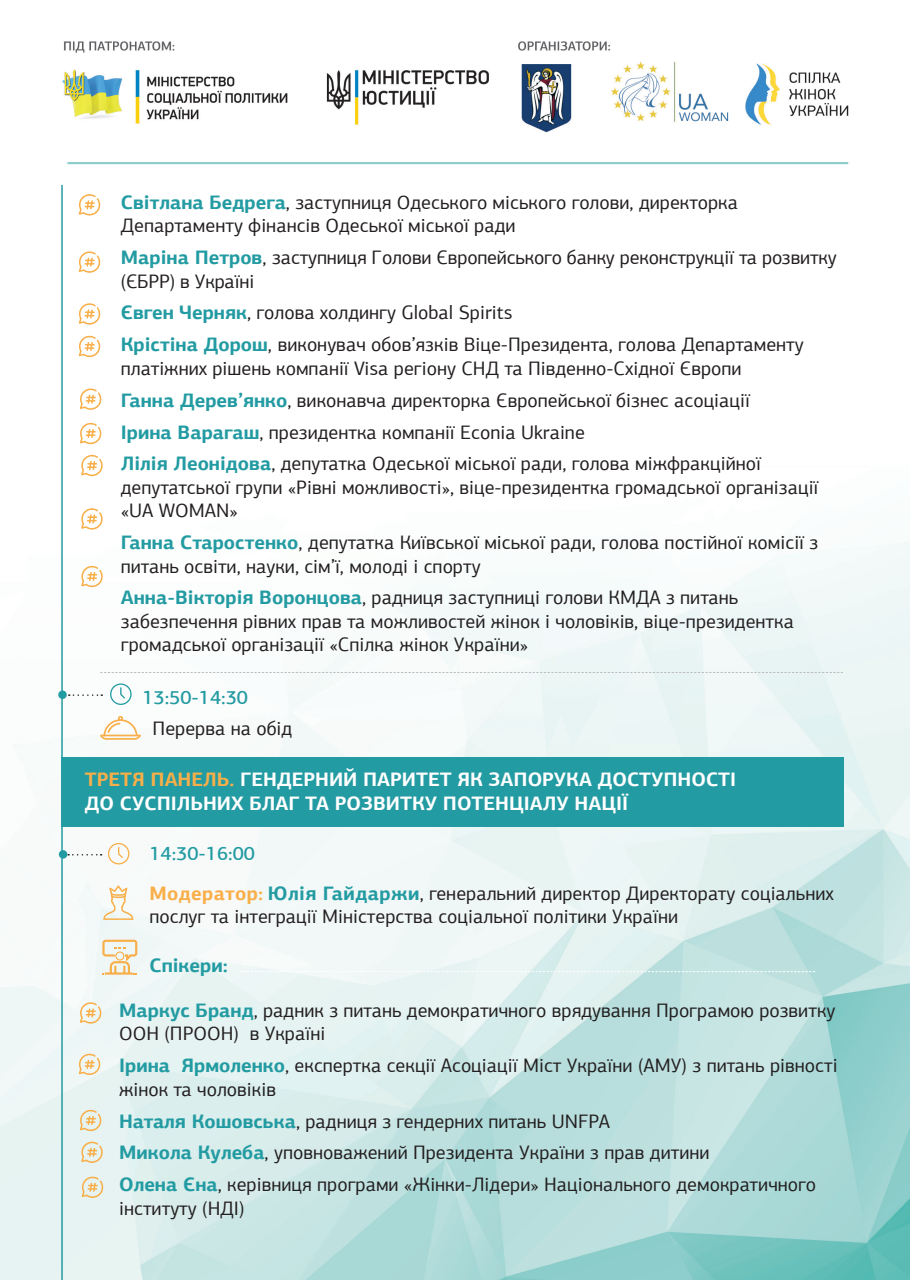
<style>
.page{position:relative;width:910px;height:1280px;background:#fff}
.page>*{position:absolute;margin:0;border:0;box-sizing:border-box;transform-origin:0 0}
.t1{font:19.5px/23.4px "PF Agora Sans Pro";color:#231f20}
.t2{font:700 19.5px/23.4px "PF Agora Sans Pro";color:#fff}
.t3{font:500 19.5px "PF Agora Sans Pro";color:#239ba2}
.t4{font:700 19.5px "PF Agora Sans Pro";color:#239ba2}
.s1{font-weight:700;color:#239ba2}
.s2{color:#f8af49}
.s3{font-weight:700;color:#f8af49}
</style>
<div class="page">
<img style="left:0;top:41px;width:910px;height:1239px">
<hr style="left:61px;top:185px;width:2px;height:1095px;background:#239ba2">
<div style="left:62px;top:757px;width:782px;height:70px;background:#239ba2"></div>
<svg style="left:79px;top:194px;width:22px;height:21px"></svg>
<svg style="left:79px;top:251px;width:22px;height:22px"></svg>
<svg style="left:80px;top:422px;width:22px;height:22px"></svg>
<svg style="left:79px;top:303px;width:22px;height:22px"></svg>
<svg style="left:81px;top:454px;width:22px;height:22px"></svg>
<svg style="left:79px;top:335px;width:22px;height:22px"></svg>
<svg style="left:81px;top:508px;width:22px;height:22px"></svg>
<svg style="left:81px;top:565px;width:22px;height:22px"></svg>
<svg style="left:80px;top:388px;width:22px;height:22px"></svg>
<svg style="left:80px;top:1002px;width:22px;height:22px"></svg>
<svg style="left:79px;top:1053px;width:22px;height:22px"></svg>
<svg style="left:80px;top:1109px;width:22px;height:22px"></svg>
<svg style="left:81px;top:1141px;width:22px;height:22px"></svg>
<svg style="left:82px;top:1176px;width:22px;height:22px"></svg>
<svg style="left:100px;top:672px;width:743px;height:1px"></svg>
<svg style="left:69px;top:694px;width:33px;height:2px"></svg>
<svg style="left:110px;top:683px;width:22px;height:22px"></svg>
<div style="left:58px;top:690px;width:9px;height:9px;background:#239ba2;border-radius:50%"></div>
<svg style="left:68px;top:854px;width:34px;height:1px"></svg>
<div style="left:59px;top:850px;width:8px;height:9px;background:#239ba2;border-radius:50%"></div>
<svg style="left:240px;top:971px;width:575px;height:1px"></svg>
<svg style="left:108px;top:843px;width:21px;height:21px"></svg>
<svg style="left:103px;top:940px;width:34px;height:34px"></svg>
<svg style="left:103px;top:885px;width:30px;height:35px"></svg>
<svg style="left:100px;top:716px;width:41px;height:24px"></svg>
<p class="t1" style="left:121px;top:190px;width:619px"><span class="s1">Світлана Бедрега</span>, заступниця Одеського міського голови, директорка<br>Департаменту фінансів Одеської міської ради</p>
<p class="t1" style="left:121px;top:246px;width:717px"><span class="s1">Маріна Петров</span>, заступниця Голови Європейського банку реконструкції та розвитку (ЄБРР) в Україні</p>
<p class="t1" style="left:121px;top:297px;width:685px;line-height:32px"><span class="s1">Євген Черняк</span>, голова холдингу Global Spirits<br><span class="s1">Крістіна Дорош</span>, виконувач обов’язків Віце-Президента, голова Департаменту</p>
<p class="t1" style="left:121px;top:352px;width:642px;line-height:32px">платіжних рішень компанії Visa регіону СНД та Південно-Східної Європи <span class="s1">Ганна Дерев’янко</span>, виконавча директорка Європейської бізнес асоціації <span class="s1">Ірина Варагаш</span>, президентка компанії Econia Ukraine<br><span class="s1">Лілія Леонідова</span>, депутатка Одеської міської ради, голова міжфракційної</p>
<p class="t1" style="left:121px;top:475px;width:699px">депутатської групи «Рівні можливості», віце-президентка громадської організації «UA WOMAN»</p>
<p class="t1" style="left:121px;top:531px;width:699px"><span class="s1">Ганна Старостенко</span>, депутатка Київської міської ради, голова постійної комісії з питань освіти, науки, сім’ї, молоді і спорту</p>
<p class="t1" style="left:121px;top:586px;width:675px"><span class="s1">Анна-Вікторія Воронцова</span>, радниця заступниці голови КМДА з питань забезпечення рівних прав та можливостей жінок і чоловіків, віце-президентка громадської організації «Спілка жінок України»</p>
<p class="t3" style="left:142px;top:685px;width:107px">13:50-14:30</p>
<p class="t1" style="left:153px;top:716px;width:141px">Перерва на обід</p>
<p class="t2" style="left:85px;top:768px;width:653px"><span class="s2">ТРЕТЯ ПАНЕЛЬ.</span> ГЕНДЕРНИЙ ПАРИТЕТ ЯК ЗАПОРУКА ДОСТУПНОСТІ<br>ДО СУСПІЛЬНИХ БЛАГ ТА РОЗВИТКУ ПОТЕНЦІАЛУ НАЦІЇ</p>
<p class="t3" style="left:149px;top:841px;width:107px">14:30-16:00</p>
<p class="t1" style="left:149px;top:882px;width:686px"><span class="s3">Модератор:</span> <span class="s1">Юлія Гайдаржи</span>, генеральний директор Директорату соціальних послуг та інтеграції Міністерства соціальної політики України</p>
<p class="t4" style="left:149px;top:953px;width:80px">Cпікери:</p>
<p class="t1" style="left:119px;top:999px;width:718px"><span class="s1">Маркус Бранд</span>, радник з питань демократичного врядування Програмою розвитку<br>ООН (ПРООН) в Україні</p>
<p class="t1" style="left:119px;top:1054px;width:720px"><span class="s1">Ірина Ярмоленко</span>, експертка секції Асоціації Міст України (АМУ) з питань рівності жінок та чоловіків</p>
<p class="t1" style="left:119px;top:1105px;width:698px;line-height:32px"><span class="s1">Наталя Кошовська</span>, радниця з гендерних питань UNFPA<br><span class="s1">Микола Кулеба</span>, уповноважений Президента України з прав дитини<br><span class="s1">Олена Єна</span>, керівниця програми «Жінки-Лідери» Національного демократичного</p>
<p class="t1" style="left:119px;top:1196px;width:127px">інституту (НДІ)</p>
</div>
